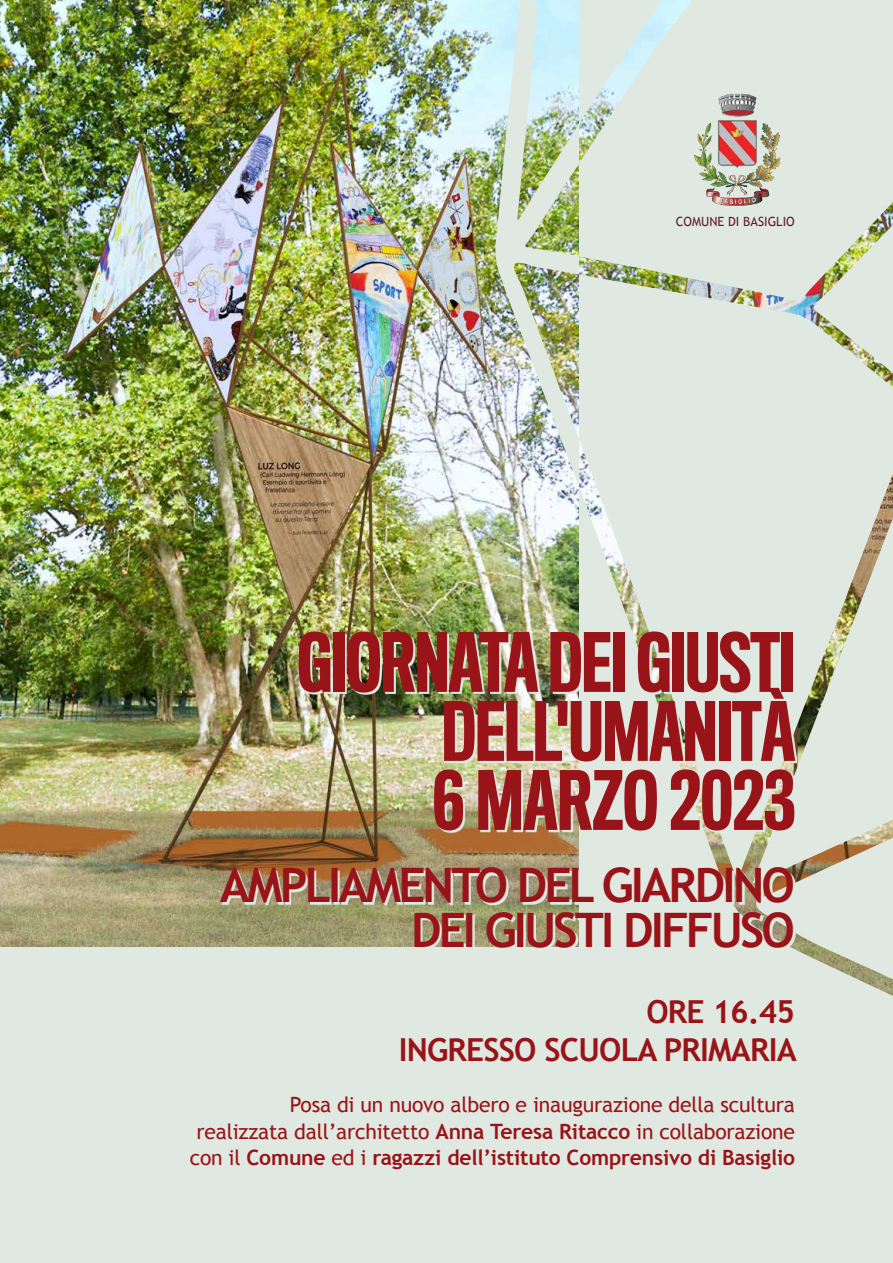
<style>
.page{position:relative;width:893px;height:1263px;background:#fff}
.page>*{position:absolute;margin:0;border:0;box-sizing:border-box;transform-origin:0 0}
.t1{font:500 75px/69px "Titling Gothic FB Comp";letter-spacing:-.01em;color:#991418;text-align:justify}
.t2{font:700 47.55px/44.1px "Trebuchet MS";letter-spacing:-.06em;color:#991418;text-align:right}
.t3{font:700 31.65px/38.1px "Trebuchet MS";letter-spacing:-.025em;color:#991418;text-align:right}
.t4{font:21.15px/26.4px "Trebuchet MS";letter-spacing:-.01em;color:#991418;text-align:right}
.t5{font:12.75px "Trebuchet MS";color:#641934}
.s1{font-weight:700}
</style>
<div class="page">
<div style="left:0;top:927px;width:893px;height:336px;background:#e0e9e1"></div>
<img style="left:0;top:0;width:495px;height:946px">
<img style="left:495px;top:0;width:84px;height:633px">
<img style="left:579px;top:0;width:314px;height:996px">
<img style="left:222px;top:633px;width:575px;height:316px">
<img style="left:689px;top:93px;width:96px;height:117px">
<p class="t5" style="left:676px;top:214px;width:120px">COMUNE DI BASIGLIO</p>
<h1 class="t1" style="left:433px;top:627px;width:364px;text-indent:-135px">GIORNATA DEI GIUSTI DELL'UMANITË 6 MARZO 2023</h1>
<h2 class="t2" style="left:220px;top:863px;width:577px">AMPLIAMENTO DEL GIARDINO<br>DEI GIUSTI DIFFUSO</h2>
<h3 class="t3" style="left:399px;top:993px;width:399px">ORE 16.45<br>INGRESSO SCUOLA PRIMARIA</h3>
<p class="t4" style="left:190px;top:1092px;width:607px">Posa di un nuovo albero e inaugurazione della scultura<br>realizzata dall’architetto <span class="s1">Anna Teresa Ritacco</span> in collaborazione con il <span class="s1">Comune</span> ed i <span class="s1">ragazzi dell’istituto Comprensivo di Basiglio</span></p>
</div>
